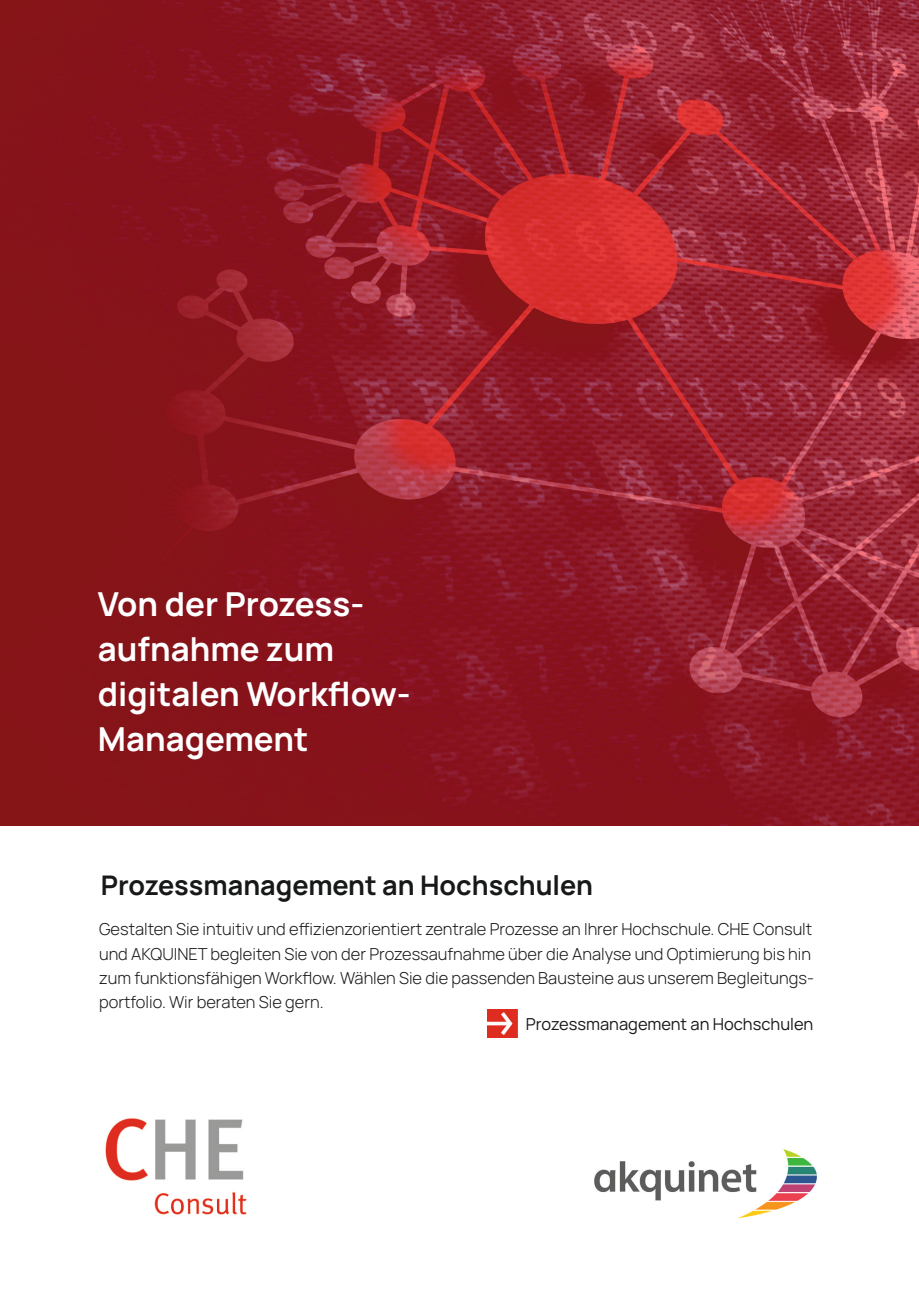
<style>
.page{position:relative;width:919px;height:1289px;background:#fff}
.page>*{position:absolute;margin:0;border:0;box-sizing:border-box;transform-origin:0 0}
.Teaser{font:700 33px/45px "Manrope";color:#fff}
.Hervorhebung{font:700 27px "Manrope";color:#171818}
.Seite1{font:300 16.5px/24px "Manrope";color:#171818}
.t1{font:16.5px "Manrope";color:#171818}
</style>
<div class="page">
<img style="left:0;top:0;width:918px;height:825px">
<img style="left:105px;top:1118px;width:142px;height:97px">
<img style="left:594px;top:1149px;width:223px;height:70px">
<img style="left:488px;top:1009px;width:29px;height:28px">
<p class="Teaser" style="left:98px;top:579px;width:268px">Von der Prozess&shy;aufnahme zum</p>
<p class="Teaser" style="left:98px;top:669px;width:314px">digitalen Workflow-</p>
<p class="Teaser" style="left:98px;top:714px;width:212px">Management</p>
<p class="Hervorhebung" style="left:101px;top:862px;width:493px">Prozessmanagement an Hochschulen</p>
<p class="Seite1" style="left:99px;top:916px;width:716px">Gestalten Sie intuitiv und effizienzorientiert zentrale Prozesse an Ihrer Hochschule. CHE Consult und AKQUINET begleiten Sie von der Prozessaufnahme über die Analyse und Optimierung bis hin zum funktionsfähigen Workflow. Wählen Sie die passenden Bausteine aus unserem Begleitungs&shy;portfolio. Wir beraten Sie gern.</p>
<p class="t1" style="left:526px;top:1011px;width:289px">Prozessmanagement an Hochschulen</p>
</div>
